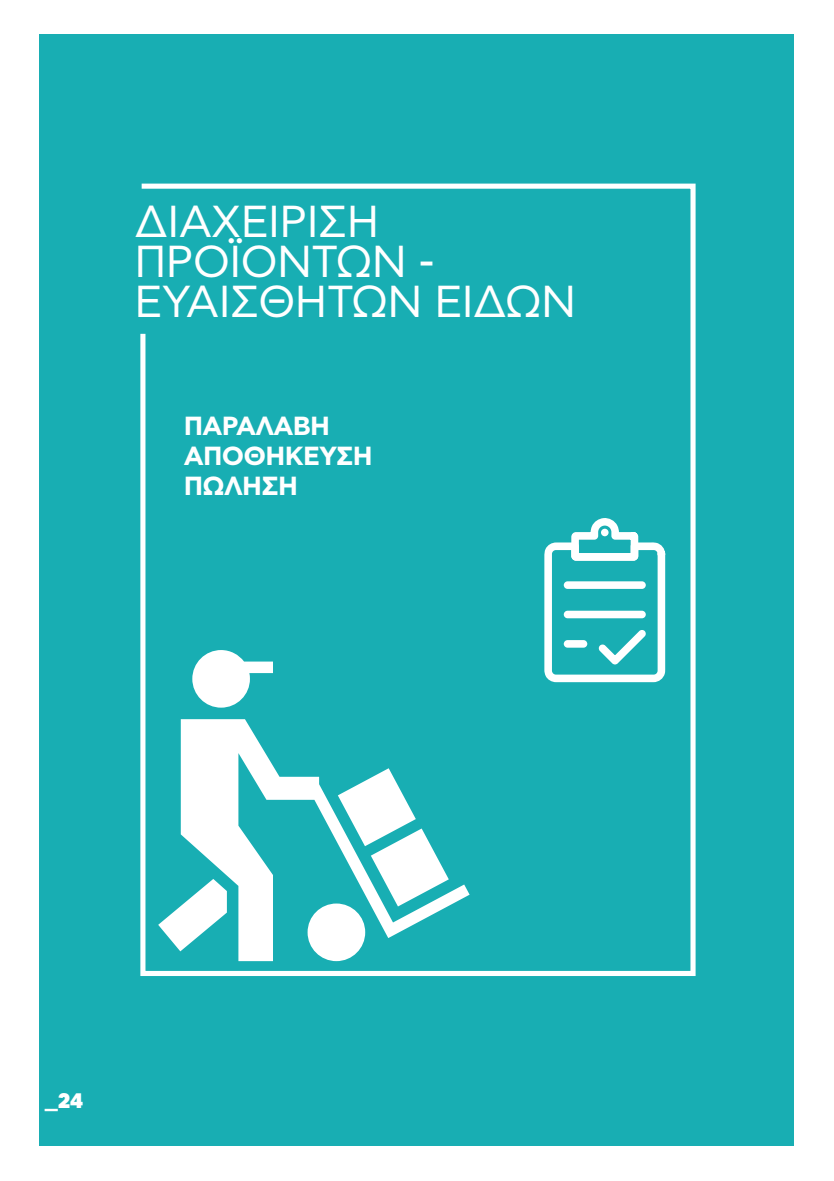
<style>
.page{position:relative;width:834px;height:1181px;background:#fff}
.page>*{position:absolute;margin:0;border:0;box-sizing:border-box;transform-origin:0 0}
.t1{font:44.62px/40.2px "CF Asty Std";letter-spacing:-.025em;color:#fff}
.t2{font:700 26.25px/29.8px "CF Asty Std";letter-spacing:-.025em;color:#fff}
.t3{font:900 21px "CF Asty Std";color:#fff}
</style>
<div class="page">
<div style="left:40px;top:35px;width:754px;height:1111px;background:#18aeb3"></div>
<svg style="left:140px;top:183px;width:556px;height:793px"></svg>
<svg style="left:544px;top:517px;width:121px;height:165px"></svg>
<svg style="left:192px;top:650px;width:81px;height:57px"></svg>
<svg style="left:158px;top:879px;width:23px;height:72px"></svg>
<svg style="left:181px;top:719px;width:288px;height:242px"></svg>
<svg style="left:338px;top:768px;width:110px;height:138px"></svg>
<div style="left:307px;top:903px;width:58px;height:58px;background:#fff;border-radius:50%"></div>
<p class="t1" style="left:134px;top:203px;width:444px">ΔΙΑΧΕΙΡΙΣΗ<br>ΠΡΟΪΟΝΤΩΝ -<br>ΕΥΑΙΣΘΗΤΩΝ ΕΙΔΩΝ</p>
<p class="t2" style="left:184px;top:413px;width:190px">ΠΑΡΑΛΑΒΗ<br>ΑΠΟΘΗΚΕΥΣΗ<br>ΠΩΛΗΣΗ</p>
<p class="t3" style="left:45px;top:1088px;width:40px">_24</p>
</div>
